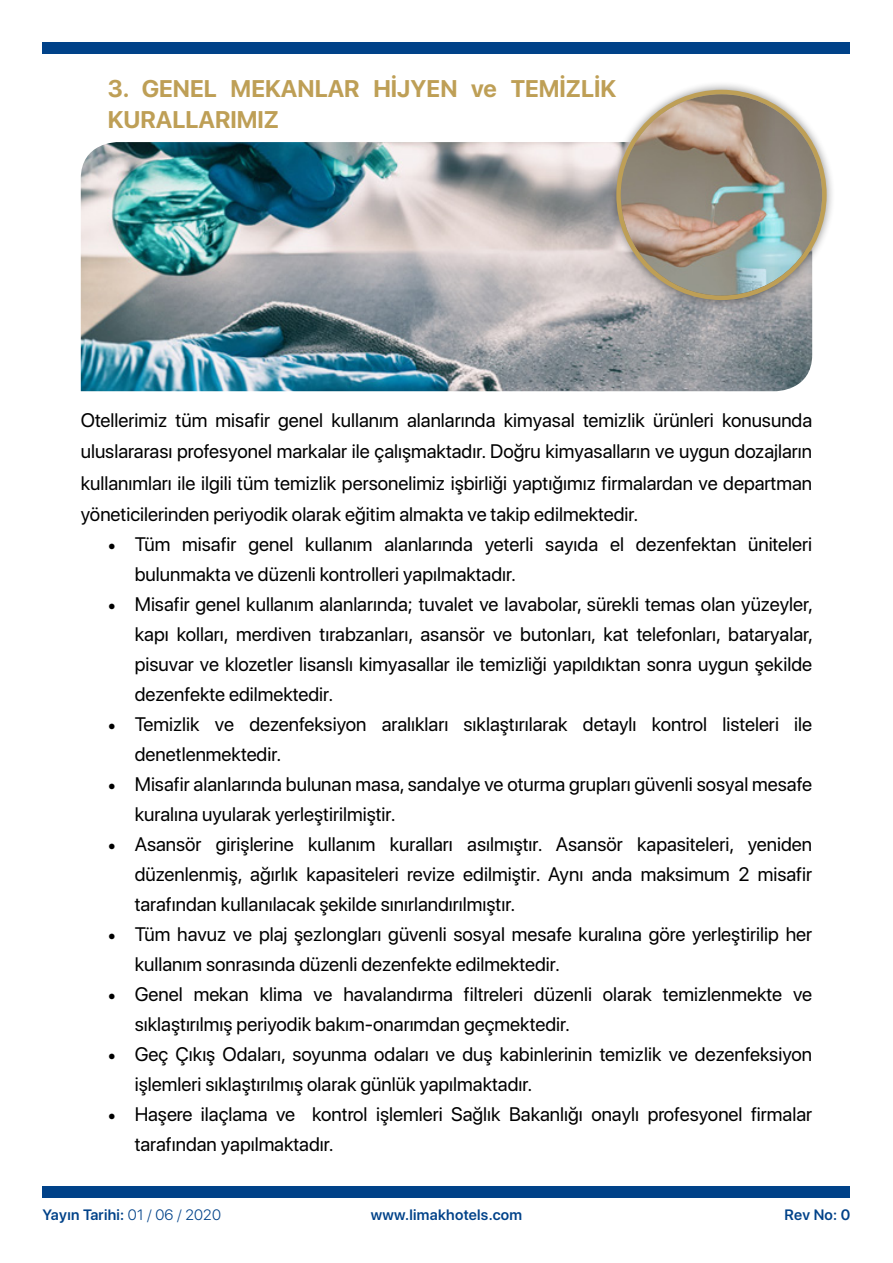
<style>
.page{position:relative;width:893px;height:1263px;background:#fff}
.page>*{position:absolute;margin:0;border:0;box-sizing:border-box;transform-origin:0 0}
.t1{font:700 24px/31.5px "SF Pro Display";color:#be9f56}
.t2{font:19.5px/30px "SF Pro Display";color:#000}
.t3{font:600 15px "SF Pro Display";letter-spacing:.02em;color:#004289}
.s1{font-family:"Minion Pro";font-size:21px}
.s2{font-weight:300}
</style>
<div class="page">
<div style="left:43px;top:43px;width:807px;height:11px;background:#004289"></div>
<div style="left:43px;top:1186px;width:807px;height:12px;background:#004289"></div>
<img style="left:81px;top:142px;width:731px;height:249px">
<div style="left:607px;top:81px;width:229px;height:228px;background:#000;opacity:.45"></div>
<img style="left:621px;top:94px;width:201px;height:202px;border-radius:101px">
<p class="t1" style="left:108px;top:71px;width:510px">3. GENEL MEKANLAR HİJYEN ve TEMİZLİK<br>KURALLARIMIZ</p>
<p class="t2" style="left:81px;top:403px;width:733px;line-height:31.5px;text-align:justify">Otellerimiz tüm misafir genel kullanım alanlarında kimyasal temizlik ürünleri konusunda uluslararası profesyonel markalar ile çalışmaktadır. Doğru kimyasalların ve uygun dozajların kullanımları ile ilgili tüm temizlik personelimiz işbirliği yaptığımız firmalardan ve departman yöneticilerinden periyodik olarak eğitim almakta ve takip edilmektedir.</p>
<p class="t2" style="left:135px;top:528px;width:679px;text-indent:-27px"><span class="s1">•</span> Tüm misafir genel kullanım alanlarında yeterli sayıda el dezenfektan üniteleri bulunmakta ve düzenli kontrolleri yapılmaktadır.</p>
<p class="t2" style="left:135px;top:588px;width:680px;text-align:justify;text-indent:-27px"><span class="s1">•</span> Misafir genel kullanım alanlarında; tuvalet ve lavabolar, sürekli temas olan yüzeyler, kapı kolları, merdiven tırabzanları, asansör ve butonları, kat telefonları, bataryalar, pisuvar ve klozetler lisanslı kimyasallar ile temizliği yapıldıktan sonra uygun şekilde dezenfekte edilmektedir.</p>
<p class="t2" style="left:135px;top:708px;width:679px;text-indent:-27px"><span class="s1">•</span> Temizlik ve dezenfeksiyon aralıkları sıklaştırılarak detaylı kontrol listeleri ile denetlenmektedir.</p>
<p class="t2" style="left:135px;top:768px;width:679px;text-indent:-27px"><span class="s1">•</span> Misafir alanlarında bulunan masa, sandalye ve oturma grupları güvenli sosyal mesafe kuralına uyularak yerleştirilmiştir.</p>
<p class="t2" style="left:135px;top:828px;width:679px;text-align:justify;text-indent:-27px"><span class="s1">•</span> Asansör girişlerine kullanım kuralları asılmıştır. Asansör kapasiteleri, yeniden düzenlenmiş, ağırlık kapasiteleri revize edilmiştir. Aynı anda maksimum 2 misafir tarafından kullanılacak şekilde sınırlandırılmıştır.</p>
<p class="t2" style="left:135px;top:918px;width:679px;text-indent:-27px"><span class="s1">•</span> Tüm havuz ve plaj şezlongları güvenli sosyal mesafe kuralına göre yerleştirilip her kullanım sonrasında düzenli dezenfekte edilmektedir.</p>
<p class="t2" style="left:135px;top:978px;width:679px;text-indent:-27px"><span class="s1">•</span> Genel mekan klima ve havalandırma filtreleri düzenli olarak temizlenmekte ve sıklaştırılmış periyodik bakım-onarımdan geçmektedir.</p>
<p class="t2" style="left:135px;top:1038px;width:679px;text-indent:-27px"><span class="s1">•</span> Geç Çıkış Odaları, soyunma odaları ve duş kabinlerinin temizlik ve dezenfeksiyon işlemleri sıklaştırılmış olarak günlük yapılmaktadır.</p>
<p class="t2" style="left:135px;top:1098px;width:679px;text-indent:-27px"><span class="s1">•</span> Haşere ilaçlama ve kontrol işlemleri Sağlık Bakanlığı onaylı profesyonel firmalar tarafından yapılmaktadır.</p>
<p class="t3" style="left:43px;top:1204px;width:180px">Yayın Tarihi: <span class="s2">01 / 06 / 2020</span></p>
<p class="t3" style="left:371px;top:1204px;width:153px">www.limakhotels.com</p>
<p class="t3" style="left:784px;top:1204px;width:68px">Rev No: 0</p>
</div>
